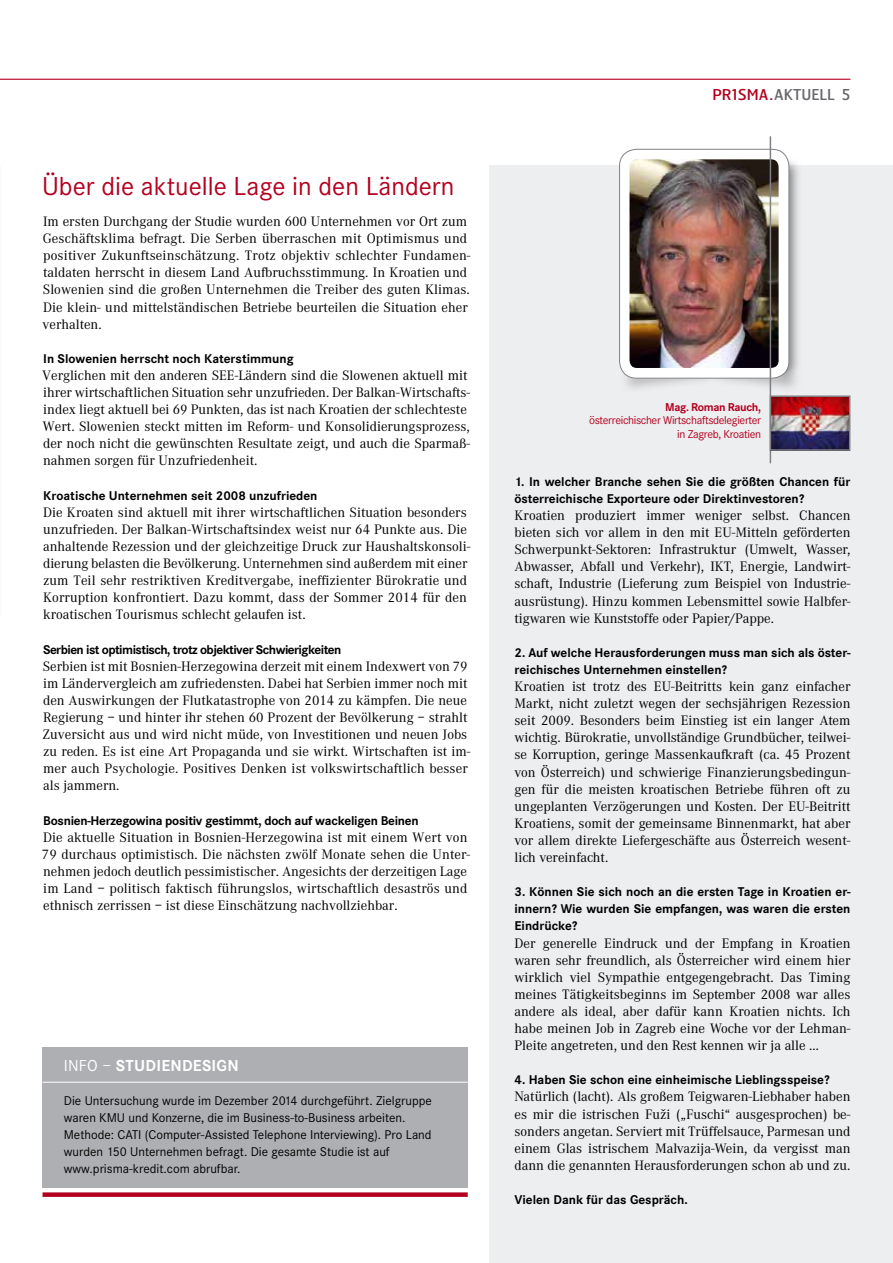
<style>
.page{position:relative;width:893px;height:1263px;background:#fff}
.page>*{position:absolute;margin:0;border:0;box-sizing:border-box;transform-origin:0 0}
.t1{font:27px "Corporate S";color:#b3001f}
.t2{font:700 16.5px "Corporate S";letter-spacing:.015em;color:#fff}
.t3{font:15px "Hermes";color:#68676c}
.t4{font:14.25px/17.1px "Corporate A";color:#000}
.t5{font:700 13.2px/17.1px "Corporate S";color:#000}
.t6{font:13.2px/17.1px "Corporate S";color:#000}
.t7{font:700 13.2px "Corporate S";letter-spacing:-.02em;color:#000}
.t8{font:700 13.2px "Corporate S";letter-spacing:-.04em;color:#000}
.t9{font:11.85px/13.5px "Corporate S";letter-spacing:-.03em;color:#b3001f;text-align:right}
.t10{font:700 11.85px "Corporate S";letter-spacing:-.03em;color:#b3001f}
.s1{font-weight:400}
.s2{color:#b3001f}
</style>
<div class="page">
<div style="left:489px;top:166px;width:404px;height:1097px;background:#edeeef"></div>
<svg style="left:789px;top:161px;width:12px;height:195px"></svg>
<svg style="left:0;top:78px;width:851px;height:2px"></svg>
<div style="left:43px;top:1048px;width:425px;height:140px;background:#aeafb2"></div>
<hr style="left:43px;top:1082px;width:425px;height:1px;background:#fff">
<div style="left:43px;top:1192px;width:425px;height:5px;background:#b3001f"></div>
<div style="left:707px;top:356px;width:95px;height:38px;background:#818084;opacity:.55"></div>
<div style="left:619px;top:356px;width:100px;height:38px;background:#818084;opacity:.55"></div>
<img style="left:630px;top:160px;width:148px;height:207px">
<div style="left:619px;top:149px;width:170px;height:229px;border:10px solid #fff;border-radius:13px"></div>
<hr style="left:770px;top:137px;width:1px;height:326px;background:#818084">
<img style="left:773px;top:398px;width:74px;height:50px">
<div style="left:770px;top:395px;width:80px;height:56px;border:2px solid #818084"></div>
<div style="left:619px;top:149px;width:170px;height:230px;border:1px solid #818084;border-radius:17px"></div>
<h1 class="t1" style="left:42px;top:171px;width:414px">Über die aktuelle Lage in den Ländern</h1>
<p class="t4" style="left:43px;top:213px;width:429px">Im ersten Durchgang der Studie wurden 600 Unternehmen vor Ort zum Geschäftsklima befragt. Die Serben überraschen mit Optimismus und positiver Zukunftseinschätzung. Trotz objektiv schlechter Fundamen&shy;taldaten herrscht in diesem Land Aufbruchsstimmung. In Kroatien und Slowenien sind die großen Unternehmen die Treiber des guten Klimas.<br>Die klein- und mittelständischen Betriebe beurteilen die Situation eher verhalten.</p>
<p class="t5" style="left:43px;top:350px;width:252px">In Slowenien herrscht noch Katerstimmung</p>
<p class="t4" style="left:42px;top:367px;width:430px">Verglichen mit den anderen SEE-Ländern sind die Slowenen aktuell mit ihrer wirtschaftlichen Situation sehr unzufrieden. Der Balkan-Wirtschafts&shy;index liegt aktuell bei 69 Punkten, das ist nach Kroatien der schlechteste Wert. Slowenien steckt mitten im Reform- und Konsolidierungsprozess, der noch nicht die gewünschten Resultate zeigt, und auch die Sparmaß&shy;nahmen sorgen für Unzufriedenheit.</p>
<p class="t5" style="left:43px;top:487px;width:276px">Kroatische Unternehmen seit 2008 unzufrieden</p>
<p class="t4" style="left:43px;top:504px;width:429px">Die Kroaten sind aktuell mit ihrer wirtschaftlichen Situation besonders unzufrieden. Der Balkan-Wirtschaftsindex weist nur 64 Punkte aus. Die anhaltende Rezession und der gleichzeitige Druck zur Haushaltskonsoli&shy;dierung belasten die Bevölkerung. Unternehmen sind außerdem mit einer zum Teil sehr restriktiven Kreditvergabe, ineffizienter Bürokratie und Korruption konfrontiert. Dazu kommt, dass der Sommer 2014 für den kroatischen Tourismus schlecht gelaufen ist.</p>
<p class="t8" style="left:43px;top:642px;width:300px">Serbien ist optimistisch, trotz objektiver Schwierigkeiten</p>
<p class="t4" style="left:43px;top:658px;width:429px">Serbien ist mit Bosnien-Herzegowina derzeit mit einem Indexwert von 79 im Ländervergleich am zufriedensten. Dabei hat Serbien immer noch mit den Auswirkungen der Flutkatastrophe von 2014 zu kämpfen. Die neue Regierung – und hinter ihr stehen 60 Prozent der Bevölkerung – strahlt Zuversicht aus und wird nicht müde, von Investitionen und neuen Jobs zu reden. Es ist eine Art Propaganda und sie wirkt. Wirtschaften ist im&shy;mer auch Psychologie. Positives Denken ist volkswirtschaftlich besser als jammern.</p>
<p class="t7" style="left:43px;top:813px;width:377px">Bosnien-Herzegowina positiv gestimmt, doch auf wackeligen Beinen</p>
<p class="t4" style="left:42px;top:829px;width:430px">Die aktuelle Situation in Bosnien-Herzegowina ist mit einem Wert von 79 durchaus optimistisch. Die nächsten zwölf Monate sehen die Unter&shy;nehmen jedoch deutlich pessimistischer. Angesichts der derzeitigen Lage im Land – politisch faktisch führungslos, wirtschaftlich desaströs und ethnisch zerrissen – ist diese Einschätzung nachvollziehbar.</p>
<p class="t2" style="left:64px;top:1056px;width:177px"><span class="s1">INFO –</span> STUDIENDESIGN</p>
<p class="t6" style="left:64px;top:1092px;width:370px">Die Untersuchung wurde im Dezember 2014 durchgeführt. Zielgruppe waren KMU und Konzerne, die im Business-to-Business arbeiten.<br>Methode: CATI (Computer-Assisted Telephone Interviewing). Pro Land wurden 150 Unternehmen befragt. Die gesamte Studie ist auf www.prisma-kredit.com abrufbar.</p>
<p class="t3" style="left:712px;top:84px;width:140px"><span class="s2">PR1SMA.</span>AKTUELL 5</p>
<p class="t10" style="left:665px;top:400px;width:97px">Mag. Roman Rauch,</p>
<p class="t9" style="left:589px;top:414px;width:174px">österreichischer Wirtschaftsdelegierter in Zagreb, Kroatien</p>
<p class="t5" style="left:514px;top:473px;width:337px">1. In welcher Branche sehen Sie die größten Chancen für österreichische Exporteure oder Direktinvestoren?</p>
<p class="t4" style="left:514px;top:507px;width:337px;text-align:justify">Kroatien produziert immer weniger selbst. Chancen bieten sich vor allem in den mit EU-Mitteln geförderten Schwerpunkt-Sektoren: Infrastruktur (Umwelt, Wasser, Abwasser, Abfall und Verkehr), IKT, Energie, Landwirt&shy;schaft, Industrie (Lieferung zum Beispiel von Industrie&shy;ausrüstung). Hinzu kommen Lebensmittel sowie Halbfer&shy;tigwaren wie Kunststoffe oder Papier/Pappe.</p>
<p class="t5" style="left:514px;top:644px;width:337px">2. Auf welche Herausforderungen muss man sich als öster&shy;reichisches Unternehmen einstellen?</p>
<p class="t4" style="left:514px;top:678px;width:337px;text-align:justify">Kroatien ist trotz des EU-Beitritts kein ganz einfacher Markt, nicht zuletzt wegen der sechsjährigen Rezession seit 2009. Besonders beim Einstieg ist ein langer Atem wichtig. Bürokratie, unvollständige Grundbücher, teilwei&shy;se Korruption, geringe Massenkaufkraft (ca. 45 Prozent von Österreich) und schwierige Finanzierungsbedingun&shy;gen für die meisten kroatischen Betriebe führen oft zu ungeplanten Verzögerungen und Kosten. Der EU-Beitritt Kroatiens, somit der gemeinsame Binnenmarkt, hat aber vor allem direkte Liefergeschäfte aus Österreich wesent&shy;lich vereinfacht.</p>
<p class="t5" style="left:514px;top:883px;width:337px;text-align:justify">3. Können Sie sich noch an die ersten Tage in Kroatien er&shy;innern? Wie wurden Sie empfangen, was waren die ersten Eindrücke?</p>
<p class="t4" style="left:514px;top:935px;width:337px;text-align:justify">Der generelle Eindruck und der Empfang in Kroatien waren sehr freundlich, als Österreicher wird einem hier wirklich viel Sympathie entgegengebracht. Das Timing meines Tätigkeitsbeginns im September 2008 war alles andere als ideal, aber dafür kann Kroatien nichts. Ich habe meinen Job in Zagreb eine Woche vor der Lehman-Pleite angetreten, und den Rest kennen wir ja alle …</p>
<p class="t5" style="left:514px;top:1072px;width:317px">4. Haben Sie schon eine einheimische Lieblingsspeise?</p>
<p class="t4" style="left:514px;top:1088px;width:337px;text-align:justify">Natürlich (lacht). Als großem Teigwaren-Liebhaber haben es mir die istrischen Fuzi („Fuschi“ ausgesprochen) be&shy;sonders angetan. Serviert mit Trüffelsauce, Parmesan und einem Glas istrischem Malvazija-Wein, da vergisst man dann die genannten Herausforderungen schon ab und zu.</p>
<p class="t5" style="left:514px;top:1191px;width:175px">Vielen Dank für das Gespräch.</p>
<p class="t4" style="left:660px;top:1106px;width:9px">ˇ</p>
</div>
